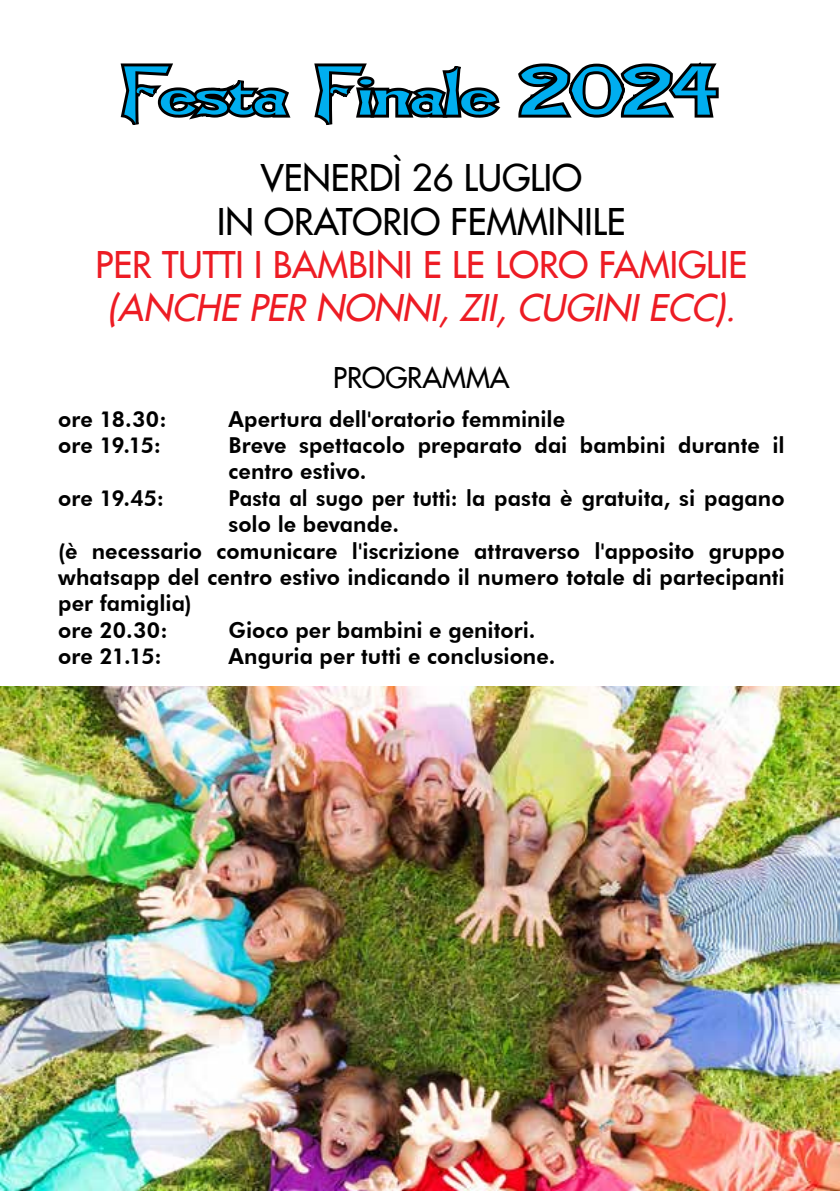
<style>
.page{position:relative;width:840px;height:1191px;background:#fff}
.page>*{position:absolute;margin:0;border:0;box-sizing:border-box;transform-origin:0 0}
.t1{font:expanded 82px "Flemish";letter-spacing:-.01em;color:#00aeef}
.t2{font:36px/43.2px "Fujiyama 2 PSMT";color:#000;text-align:center}
.t3{font:36px "Fujiyama 2 PSMT";color:#ed1c24}
.t4{font:italic 36px "Fujiyama 2 PSMT";color:#ed1c24}
.t5{font:28px "Fujiyama 2 PSMT";color:#000}
.t6{font:800 22px/26.4px "Futura BT";letter-spacing:.005em;color:#000}
.t7{font:800 22px "Futura BT";letter-spacing:.005em;color:#000;scale:.93 1}
</style>
<div class="page">
<svg style="left:120px;top:63px;width:171px;height:62px"></svg>
<svg style="left:314px;top:63px;width:187px;height:62px"></svg>
<svg style="left:518px;top:62px;width:201px;height:56px"></svg>
<img style="left:0;top:686px;width:839px;height:505px">
<h1 class="t1" style="left:121px;top:57px;width:599px">Festa Finale 2024</h1>
<h2 class="t2" style="left:217px;top:156px;width:405px">VENERDÌ 26 LUGLIO<br>IN ORATORIO FEMMINILE</h2>
<h2 class="t3" style="left:95px;top:241px;width:648px">PER TUTTI I BAMBINI E LE LORO FAMIGLIE</h2>
<h2 class="t4" style="left:107px;top:284px;width:637px">(ANCHE PER NONN I, ZII, CUGIN I ECC).</h2>
<p class="t5" style="left:333px;top:359px;width:113px">PROG RAMMA</p>
<p class="t6" style="left:58px;top:405px;width:110px">ore 18.30:</p>
<p class="t6" style="left:228px;top:405px;width:338px">Apertura dell'oratorio femminile</p>
<p class="t6" style="left:58px;top:432px;width:104px">ore 19.15:</p>
<p class="t6" style="left:228px;top:432px;width:557px">Breve spettacolo preparato dai bambini durante il centro estivo.</p>
<p class="t6" style="left:58px;top:484px;width:107px">ore 19.45:</p>
<p class="t7" style="left:228px;top:484px;width:599px">Pasta al sugo per tutti: la pasta è gratuita, si pagano</p>
<p class="t6" style="left:228px;top:511px;width:172px">solo le bevande.</p>
<p class="t6" style="left:58px;top:537px;width:727px">(è necessario comunicare l'iscrizione attraverso l'apposito gruppo</p>
<p class="t6" style="left:58px;top:564px;width:727px">whatsapp del centro estivo indicando il numero totale di partecipanti</p>
<p class="t6" style="left:58px;top:590px;width:135px">per famiglia)</p>
<p class="t6" style="left:58px;top:616px;width:111px">ore 20.30:</p>
<p class="t6" style="left:228px;top:616px;width:308px">Gioco per bambini e genitori.</p>
<p class="t6" style="left:58px;top:643px;width:105px">ore 21.15:</p>
<p class="t6" style="left:228px;top:643px;width:328px">Anguria per tutti e conclusione.</p>
</div>
